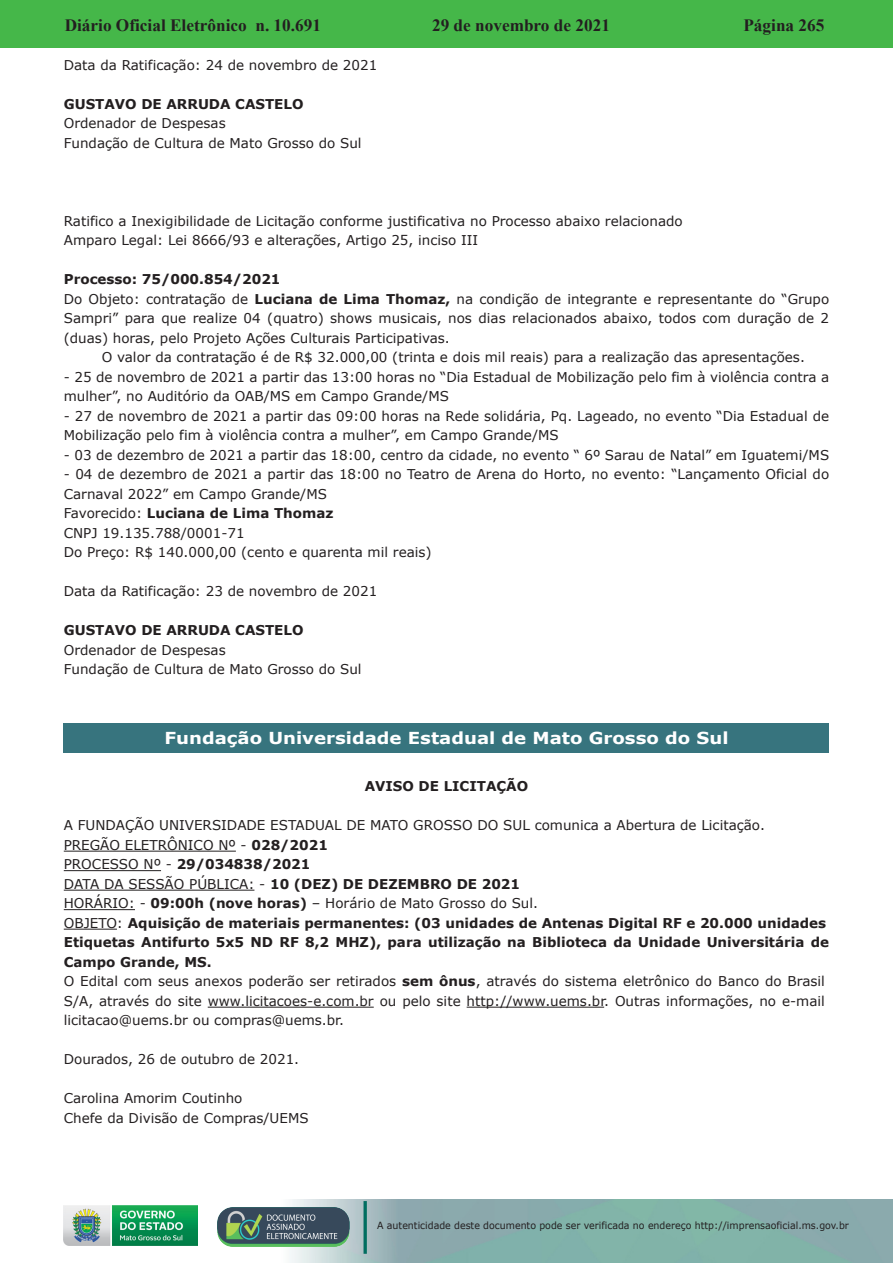
<style>
.page{position:relative;width:893px;height:1263px;background:#fff}
.page>*{position:absolute;margin:0;border:0;box-sizing:border-box;transform-origin:0 0}
.t1{font:700 17.25px "Times New Roman";color:#231f20}
.Atos_de_Licitações_S{font:700 16.5px "Verdana";color:#fff;scale:1.1 1}
.LO-normal9{font:13.5px/19.5px "Verdana";color:#231f20}
.LO-normal9-2{font:700 13.5px/19.5px "Verdana";color:#231f20}
.Título{font:13.5px "Verdana";color:#231f20}
.Título-2{font:700 13.5px "Verdana";color:#231f20}
.t2{font:9.9px "Verdana";color:#231f20;scale:.95 1}
.s1{font-weight:700}
.s2{font-weight:400}
</style>
<div class="page">
<div style="left:0;top:0;width:893px;height:48px;background:#45b749"></div>
<img style="left:63px;top:1199px;width:830px;height:64px">
<img style="left:364px;top:1202px;width:2px;height:51px">
<img style="left:218px;top:1207px;width:132px;height:39px">
<img style="left:64px;top:1205px;width:134px;height:41px">
<hr style="left:64px;top:851px;width:172px;height:1px;background:#231f20">
<hr style="left:64px;top:870px;width:97px;height:1px;background:#231f20">
<hr style="left:64px;top:890px;width:190px;height:1px;background:#231f20">
<hr style="left:64px;top:909px;width:71px;height:1px;background:#231f20">
<hr style="left:64px;top:929px;width:53px;height:1px;background:#231f20">
<hr style="left:208px;top:1007px;width:166px;height:1px;background:#231f20">
<hr style="left:467px;top:1007px;width:137px;height:1px;background:#231f20">
<div style="left:64px;top:723px;width:765px;height:29px;background:#37747e"></div>
<p class="t1" style="left:65px;top:13px;width:258px">Diário Oficial Eletrônico n. 10.691</p>
<p class="t1" style="left:432px;top:13px;width:179px">29 de novembro de 2021</p>
<p class="t1" style="left:743px;top:13px;width:82px">Página 265</p>
<p class="LO-normal9" style="left:64px;top:55px;width:315px">Data da Ratificação: 24 de novembro de 2021</p>
<p class="Título-2" style="left:64px;top:94px;width:241px">GUSTAVO DE ARRUDA CASTELO</p>
<p class="Título" style="left:64px;top:114px;width:163px">Ordenador de Despesas</p>
<p class="Título" style="left:64px;top:134px;width:299px">Fundação de Cultura de Mato Grosso do Sul</p>
<p class="LO-normal9" style="left:64px;top:211px;width:620px">Ratifico a Inexigibilidade de Licitação conforme justificativa no Processo abaixo relacionado</p>
<p class="LO-normal9" style="left:64px;top:231px;width:416px">Amparo Legal: Lei 8666/93 e alterações, Artigo 25, inciso III</p>
<p class="LO-normal9-2" style="left:64px;top:269px;width:218px">Processo: 75/000.854/2021</p>
<p class="LO-normal9" style="left:64px;top:289px;width:767px;text-align:justify">Do Objeto: contratação de <span class="s1">Luciana de Lima Thomaz,</span> na condição de integrante e representante do “Grupo Sampri” para que realize 04 (quatro) shows musicais, nos dias relacionados abaixo, todos com duração de 2 (duas) horas, pelo Projeto Ações Culturais Participativas.</p>
<p class="LO-normal9" style="left:102px;top:348px;width:705px">O valor da contratação é de R$ 32.000,00 (trinta e dois mil reais) para a realização das apresentações.</p>
<p class="LO-normal9" style="left:64px;top:367px;width:767px">- 25 de novembro de 2021 a partir das 13:00 horas no “Dia Estadual de Mobilização pelo fim à violência contra a mulher”, no Auditório da OAB/MS em Campo Grande/MS</p>
<p class="LO-normal9" style="left:64px;top:406px;width:767px">- 27 de novembro de 2021 a partir das 09:00 horas na Rede solidária, Pq. Lageado, no evento “Dia Estadual de<br>Mobilização pelo fim à violência contra a mulher”, em Campo Grande/MS</p>
<p class="LO-normal9" style="left:64px;top:445px;width:767px">- 03 de dezembro de 2021 a partir das 18:00, centro da cidade, no evento “ 6º Sarau de Natal” em Iguatemi/MS</p>
<p class="LO-normal9" style="left:64px;top:465px;width:767px">- 04 de dezembro de 2021 a partir das 18:00 no Teatro de Arena do Horto, no evento: “Lançamento Oficial do<br>Carnaval 2022” em Campo Grande/MS</p>
<p class="LO-normal9-2" style="left:64px;top:503px;width:271px"><span class="s2">Favorecido:</span> Luciana de Lima Thomaz</p>
<p class="LO-normal9" style="left:64px;top:523px;width:182px">CNPJ 19.135.788/0001-71</p>
<p class="LO-normal9" style="left:64px;top:543px;width:369px">Do Preço: R$ 140.000,00 (cento e quarenta mil reais)</p>
<p class="LO-normal9" style="left:64px;top:582px;width:315px">Data da Ratificação: 23 de novembro de 2021</p>
<p class="Título-2" style="left:64px;top:621px;width:241px">GUSTAVO DE ARRUDA CASTELO</p>
<p class="Título" style="left:64px;top:641px;width:163px">Ordenador de Despesas</p>
<p class="Título" style="left:64px;top:660px;width:299px">Fundação de Cultura de Mato Grosso do Sul</p>
<p class="Atos_de_Licitações_S" style="left:164px;top:726px;width:514px">Fundação Universidade Estadual de Mato Grosso do Sul</p>
<p class="LO-normal9-2" style="left:365px;top:776px;width:165px">AVISO DE LICITAÇÃO</p>
<p class="LO-normal9" style="left:64px;top:816px;width:703px">A FUNDAÇÃO UNIVERSIDADE ESTADUAL DE MATO GROSSO DO SUL comunica a Abertura de Licitação.</p>
<p class="LO-normal9" style="left:64px;top:835px;width:266px">PREGÃO ELETRÔNICO Nº - <span class="s1">028/2021</span></p>
<p class="LO-normal9-2" style="left:64px;top:854px;width:248px"><span class="s2">PROCESSO Nº -</span> 29/034838/2021</p>
<p class="LO-normal9-2" style="left:64px;top:874px;width:458px"><span class="s2">DATA DA SESSÃO PÚBLICA: -</span> 10 (DEZ) DE DEZEMBRO DE 2021</p>
<p class="LO-normal9" style="left:64px;top:894px;width:476px">HORÁRIO: - <span class="s1">09:00h (nove horas)</span> – Horário de Mato Grosso do Sul.</p>
<p class="LO-normal9-2" style="left:64px;top:913px;width:764px"><span class="s2">OBJETO:</span> Aquisição de materiais permanentes: (03 unidades de Antenas Digital RF e 20.000 unidades</p>
<p class="LO-normal9-2" style="left:64px;top:932px;width:767px">Etiquetas Antifurto 5x5 ND RF 8,2 MHZ), para utilização na Biblioteca da Unidade Universitária de<br>Campo Grande, MS.</p>
<p class="LO-normal9" style="left:64px;top:972px;width:763px;text-align:justify">O Edital com seus anexos poderão ser retirados <span class="s1">sem ônus</span>, através do sistema eletrônico do Banco do Brasil S/A, através do site www.licitacoes-e.com.br ou pelo site http://www.uems.br. Outras informações, no e-mail licitacao@uems.br ou compras@uems.br.</p>
<p class="LO-normal9" style="left:64px;top:1050px;width:237px">Dourados, 26 de outubro de 2021.</p>
<p class="LO-normal9" style="left:64px;top:1089px;width:180px">Carolina Amorim Coutinho</p>
<p class="LO-normal9" style="left:64px;top:1108px;width:246px">Chefe da Divisão de Compras/UEMS</p>
<p class="t2" style="left:377px;top:1219px;width:498px">A autenticidade deste documento pode ser verificada no endereço http://imprensaoficial.ms.gov.br</p>
</div>
